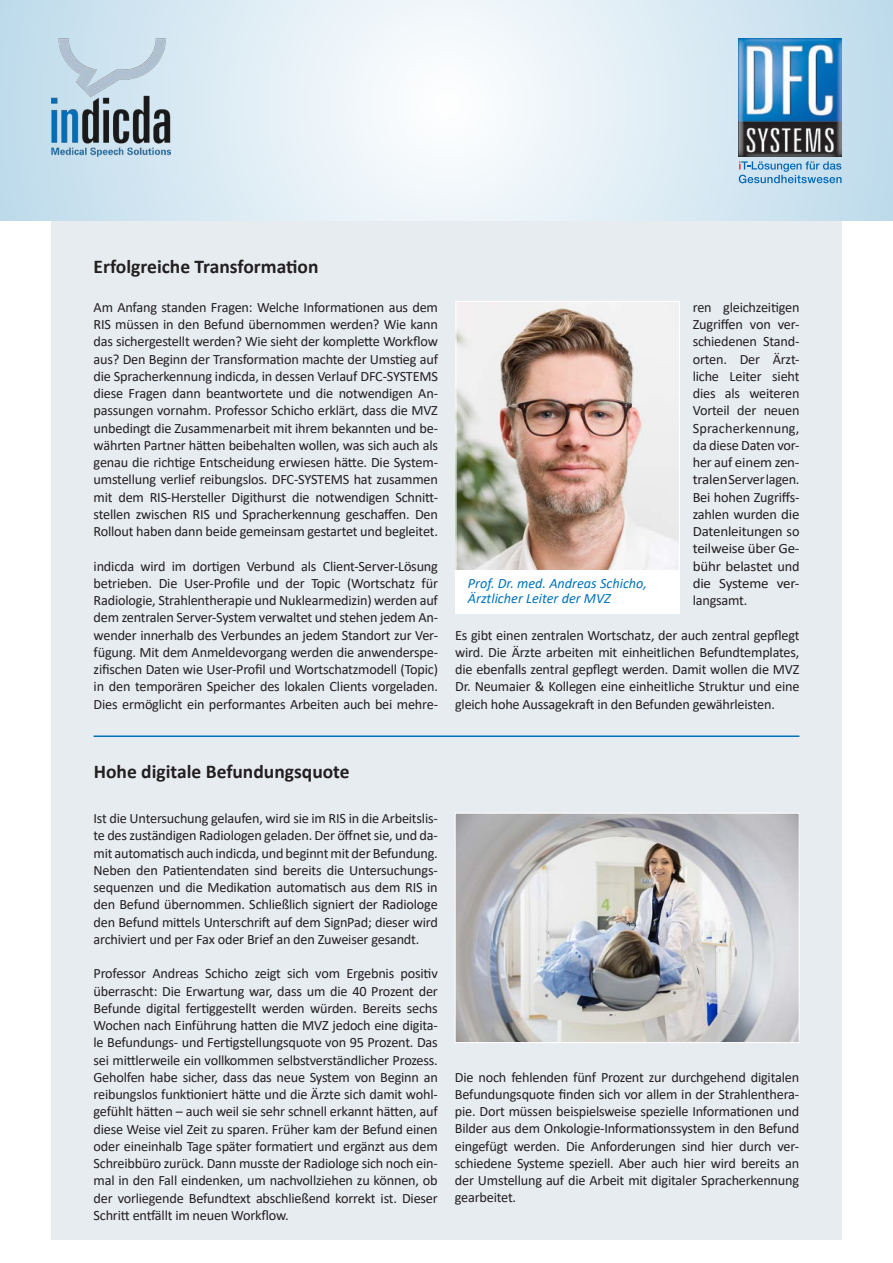
<style>
.page{position:relative;width:893px;height:1263px;background:#fff}
.page>*{position:absolute;margin:0;border:0;box-sizing:border-box;transform-origin:0 0}
.t1{font:700 19.5px "Calibri";color:#231f20}
.t2{font:14.25px/17.2px "Calibri";letter-spacing:-.015em;color:#231f20;text-align:justify}
.t3{font:italic 14.25px/15px "Calibri";color:#0173b9}
</style>
<div class="page">
<svg style="left:0;top:0;width:893px;height:221px"></svg>
<img style="left:739px;top:38px;width:103px;height:119px">
<svg style="left:739px;top:161px;width:103px;height:22px;background:#97c1de"></svg>
<img style="left:51px;top:38px;width:119px;height:119px">
<div style="left:51px;top:221px;width:791px;height:1018px;background:#e7ecf1"></div>
<hr style="left:94px;top:735px;width:705px;height:2px;background:#0173b9">
<img style="left:457px;top:303px;width:221px;height:267px">
<div style="left:455px;top:301px;width:225px;height:290px;border:1px solid #fff"></div>
<div style="left:455px;top:570px;width:225px;height:43px;background:#fff"></div>
<img style="left:457px;top:814px;width:341px;height:227px">
<div style="left:455px;top:812px;width:345px;height:231px;border:1px solid #fff"></div>
<p class="t1" style="left:94px;top:253px;width:226px">Erfolgreiche Transformation</p>
<p class="t2" style="left:94px;top:298px;width:346px">Am Anfang standen Fragen: Welche Informationen aus dem RIS müssen in den Befund übernommen werden? Wie kann das sichergestellt werden? Wie sieht der komplette Workflow aus? Den Beginn der Transformation machte der Umstieg auf die Spracherkennung indicda, in dessen Verlauf DFC-SYSTEMS diese Fragen dann beantwortete und die notwendigen An&shy;passungen vornahm. Professor Schicho erklärt, dass die MVZ unbedingt die Zusammenarbeit mit ihrem bekannten und be&shy;währten Partner hätten beibehalten wollen, was sich auch als genau die richtige Entscheidung erwiesen hätte. Die System&shy;umstellung verlief reibungslos. DFC-SYSTEMS hat zusammen mit dem RIS-Hersteller Digithurst die notwendigen Schnitt&shy;stellen zwischen RIS und Spracherkennung geschaffen. Den Rollout haben dann beide gemeinsam gestartet und begleitet.</p>
<p class="t2" style="left:94px;top:557px;width:346px">indicda wird im dortigen Verbund als Client-Server-Lösung betrieben. Die User-Profile und der Topic (Wortschatz für Radiologie, Strahlentherapie und Nuklearmedizin) werden auf dem zentralen Server-System verwaltet und stehen jedem An&shy;wender innerhalb des Verbundes an jedem Standort zur Ver&shy;fügung. Mit dem Anmeldevorgang werden die anwenderspe&shy;zifischen Daten wie User-Profil und Wortschatzmodell (Topic) in den temporären Speicher des lokalen Clients vorgeladen.<br>Dies ermöglicht ein performantes Arbeiten auch bei mehre-</p>
<p class="t2" style="left:693px;top:298px;width:108px">ren gleichzeitigen Zugriffen von ver&shy;schiedenen Stand&shy;orten. Der Ärzt&shy;liche Leiter sieht dies als weiteren Vorteil der neuen Spracherkennung, da diese Daten vor&shy;her auf einem zen&shy;tralen Server lagen.<br>Bei hohen Zugriffs&shy;zahlen wurden die Datenleitungen so teilweise über Ge&shy;bühr belastet und die Systeme ver&shy;langsamt.</p>
<p class="t2" style="left:455px;top:626px;width:346px">Es gibt einen zentralen Wortschatz, der auch zentral gepflegt wird. Die Ärzte arbeiten mit einheitlichen Befundtemplates, die ebenfalls zentral gepflegt werden. Damit wollen die MVZ Dr. Neumaier &amp; Kollegen eine einheitliche Struktur und eine gleich hohe Aussagekraft in den Befunden gewährleisten.</p>
<p class="t3" style="left:468px;top:575px;width:181px">Prof. Dr. med. Andreas Schicho,<br>Ärztlicher Leiter der MVZ</p>
<p class="t1" style="left:94px;top:758px;width:257px">Hohe digitale Befundungsquote</p>
<p class="t2" style="left:94px;top:809px;width:346px">Ist die Untersuchung gelaufen, wird sie im RIS in die Arbeitslis&shy;te des zuständigen Radiologen geladen. Der öffnet sie, und da&shy;mit automatisch auch indicda, und beginnt mit der Befundung.<br>Neben den Patientendaten sind bereits die Untersuchungs&shy;sequenzen und die Medikation automatisch aus dem RIS in den Befund übernommen. Schließlich signiert der Radiologe den Befund mittels Unterschrift auf dem SignPad; dieser wird archiviert und per Fax oder Brief an den Zuweiser gesandt.</p>
<p class="t2" style="left:94px;top:964px;width:346px">Professor Andreas Schicho zeigt sich vom Ergebnis positiv überrascht: Die Erwartung war, dass um die 40 Prozent der Befunde digital fertiggestellt werden würden. Bereits sechs Wochen nach Einführung hatten die MVZ jedoch eine digita&shy;le Befundungs- und Fertigstellungsquote von 95 Prozent. Das sei mittlerweile ein vollkommen selbstverständlicher Prozess.<br>Geholfen habe sicher, dass das neue System von Beginn an reibungslos funktioniert hätte und die Ärzte sich damit wohl&shy;gefühlt hätten – auch weil sie sehr schnell erkannt hätten, auf diese Weise viel Zeit zu sparen. Früher kam der Befund einen oder eineinhalb Tage später formatiert und ergänzt aus dem Schreibbüro zurück. Dann musste der Radiologe sich noch ein&shy;mal in den Fall eindenken, um nachvollziehen zu können, ob der vorliegende Befundtext abschließend korrekt ist. Dieser Schritt entfällt im neuen Workflow.</p>
<p class="t2" style="left:455px;top:1068px;width:346px">Die noch fehlenden fünf Prozent zur durchgehend digitalen Befundungsquote finden sich vor allem in der Strahlenthera&shy;pie. Dort müssen beispielsweise spezielle Informationen und Bilder aus dem Onkologie-Informationssystem in den Befund eingefügt werden. Die Anforderungen sind hier durch ver&shy;schiedene Systeme speziell. Aber auch hier wird bereits an der Umstellung auf die Arbeit mit digitaler Spracherkennung gearbeitet.</p>
</div>
